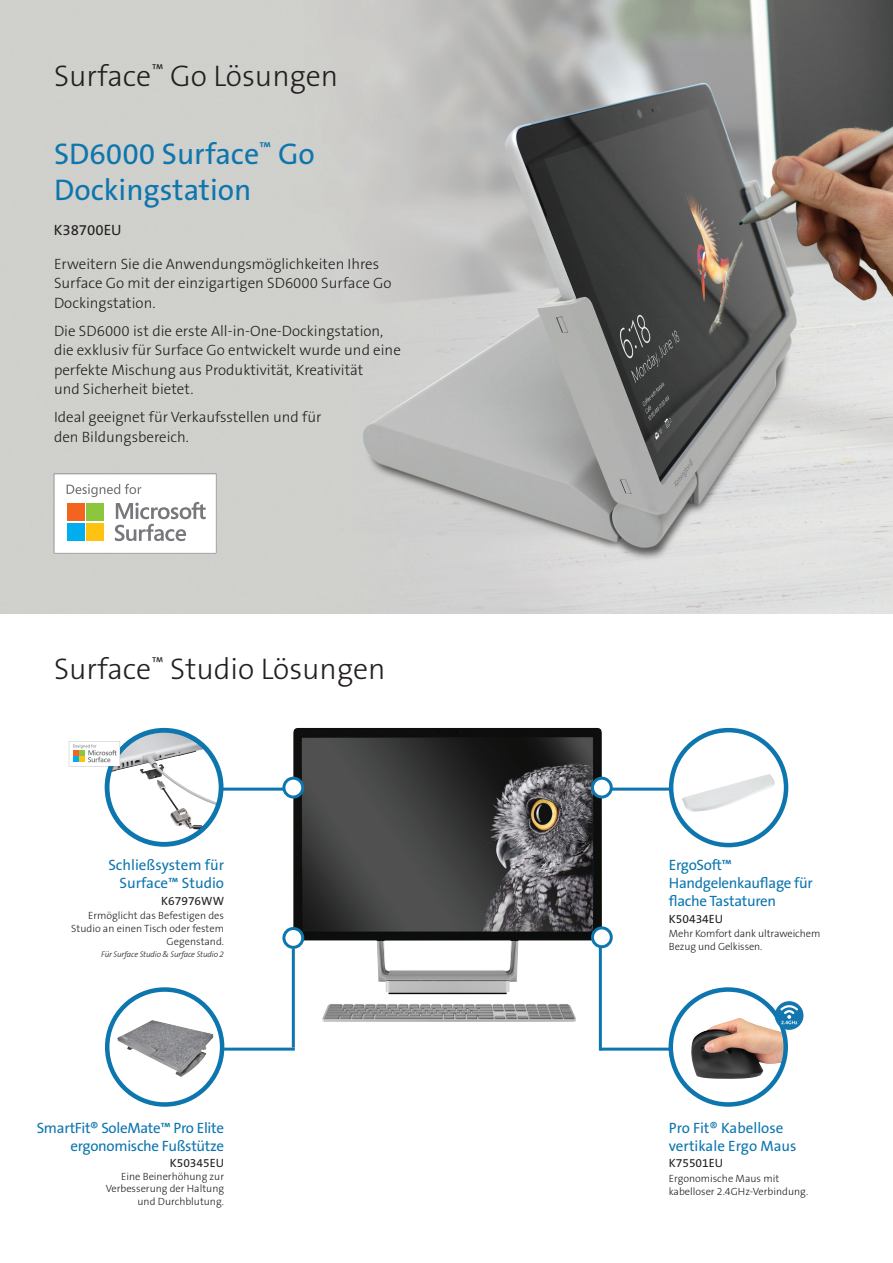
<style>
.page{position:relative;width:893px;height:1263px;background:#fff}
.page>*{position:absolute;margin:0;border:0;box-sizing:border-box;transform-origin:0 0}
.t1{font:30px "The Sans KENSINGTON3 Li";color:#231f20}
.t2{font:30px/36px "The Sans KENSINGTON5 Rg";color:#0e76ae}
.t3{font:15px/19.5px "The Sans KENSINGTON3 Li";color:#231f20}
.t4{font:15px/18px "The Sans KENSINGTON5 Rg";letter-spacing:-.02em;color:#0e76ae;text-align:right}
.t5{font:15px/18px "The Sans KENSINGTON5 Rg";color:#0e76ae;text-align:right}
.t6{font:15px "The Sans KENSINGTON5 Rg";color:#231f20}
.t7{font:12px "The Sans KENSINGTON5 Rg";color:#231f20}
.t8{font:10.5px/12.6px "The Sans KENSINGTON3 Li";color:#231f20;text-align:right}
.t9{font:italic 8.25px "The Sans KENSINGTON3 Li";letter-spacing:-.02em;color:#231f20}
</style>
<div class="page">
<img style="left:0;top:0;width:892px;height:613px">
<img style="left:293px;top:728px;width:309px;height:293px">
<hr style="left:892px;top:0;width:1px;height:613px;background:#cececd">
<hr style="left:602px;top:788px;width:71px;height:3px;background:#0e76ae">
<hr style="left:599px;top:944px;width:3px;height:106px;background:#0e76ae">
<svg style="left:107px;top:730px;width:114px;height:114px"></svg>
<img style="left:109px;top:730px;width:110px;height:98px">
<div style="left:105px;top:728px;width:119px;height:119px;border:5px solid #0e76ae;border-radius:50%"></div>
<svg style="left:69px;top:741px;width:51px;height:25px"></svg>
<div style="left:669px;top:728px;width:119px;height:119px;border:4px solid #0e76ae;border-radius:50%"></div>
<hr style="left:292px;top:948px;width:3px;height:99px;background:#0e76ae">
<hr style="left:219px;top:788px;width:74px;height:3px;background:#0e76ae">
<hr style="left:224px;top:1047px;width:71px;height:3px;background:#0e76ae">
<img style="left:691px;top:1018px;width:95px;height:61px">
<div style="left:668px;top:987px;width:120px;height:120px;border:4px solid #0e76ae;border-radius:50%"></div>
<hr style="left:600px;top:1047px;width:71px;height:3px;background:#0e76ae">
<div style="left:775px;top:1001px;width:28px;height:29px;background:#1177ae;border-radius:50%"></div>
<svg style="left:780px;top:1005px;width:18px;height:19px"></svg>
<img style="left:682px;top:774px;width:93px;height:38px">
<div style="left:284px;top:778px;width:19px;height:19px;background:#fff;border-radius:50%"></div>
<div style="left:282px;top:777px;width:22px;height:21px;border:3px solid #0e76ae;border-radius:50%"></div>
<div style="left:592px;top:778px;width:19px;height:19px;background:#fff;border-radius:50%"></div>
<div style="left:591px;top:777px;width:22px;height:21px;border:3px solid #0e76ae;border-radius:50%"></div>
<div style="left:284px;top:928px;width:19px;height:19px;background:#fff;border-radius:50%"></div>
<div style="left:282px;top:927px;width:22px;height:22px;border:3px solid #0e76ae;border-radius:50%"></div>
<div style="left:592px;top:928px;width:19px;height:19px;background:#fff;border-radius:50%"></div>
<div style="left:591px;top:926px;width:22px;height:22px;border:3px solid #0e76ae;border-radius:50%"></div>
<svg style="left:54px;top:473px;width:163px;height:81px"></svg>
<svg style="left:107px;top:989px;width:115px;height:115px"></svg>
<div style="left:105px;top:987px;width:119px;height:120px;border:4px solid #0e76ae;border-radius:50%"></div>
<img style="left:117px;top:1020px;width:96px;height:57px">
<p class="t1" style="left:54px;top:60px;width:286px">Surface<sup>™</sup> Go Lösungen</p>
<p class="t2" style="left:54px;top:137px;width:262px">SD6000 Surface<sup>™</sup> Go<br>Dockingstation</p>
<p class="t6" style="left:54px;top:221px;width:69px">K38700EU</p>
<p class="t3" style="left:54px;top:254px;width:339px">Erweitern Sie die Anwendungsmöglichkeiten Ihres<br>Surface Go mit der einzigartigen SD6000 Surface Go<br>Dockingstation.</p>
<p class="t3" style="left:54px;top:321px;width:348px">Die SD6000 ist die erste All-in-One-Dockingstation, die exklusiv für Surface Go entwickelt wurde und eine perfekte Mischung aus Produktivität, Kreativität<br>und Sicherheit bietet.</p>
<p class="t3" style="left:54px;top:408px;width:269px">Ideal geeignet für Verkaufsstellen und für den Bildungsbereich.</p>
<p class="t1" style="left:54px;top:653px;width:333px">Surface<sup>™</sup> Studio Lösungen</p>
<p class="t5" style="left:108px;top:856px;width:117px">Schließsystem für<br>Surface™ Studio</p>
<p class="t7" style="left:161px;top:894px;width:64px">K67976WW</p>
<p class="t8" style="left:71px;top:910px;width:154px">Ermöglicht das Befestigen des<br>Studio an einen Tisch oder festem<br>Gegenstand.</p>
<p class="t9" style="left:101px;top:949px;width:124px">Für Surface Studio &amp; Surface Studio 2</p>
<p class="t4" style="left:37px;top:1119px;width:189px">SmartFit® SoleMate™ Pro Elite ergonomische Fußstütze</p>
<p class="t7" style="left:170px;top:1157px;width:56px">K50345EU</p>
<p class="t8" style="left:106px;top:1170px;width:120px">Eine Beinerhöhung zur<br>Verbesserung der Haltung und Durchblutung.</p>
<p class="t4" style="left:669px;top:856px;width:145px;text-align:left">ErgoSoft™<br>Handgelenkauflage für flache Tastaturen</p>
<p class="t7" style="left:669px;top:912px;width:56px">K50434EU</p>
<p class="t8" style="left:669px;top:928px;width:153px;text-align:left">Mehr Komfort dank ultraweichem<br>Bezug und Gelkissen.</p>
<p class="t5" style="left:669px;top:1119px;width:129px;text-align:left">Pro Fit® Kabellose vertikale Ergo Maus</p>
<p class="t7" style="left:669px;top:1157px;width:56px">K75501EU</p>
<p class="t8" style="left:669px;top:1172px;width:141px;text-align:left">Ergonomische Maus mit kabelloser 2.4GHz-Verbindung.</p>
</div>
